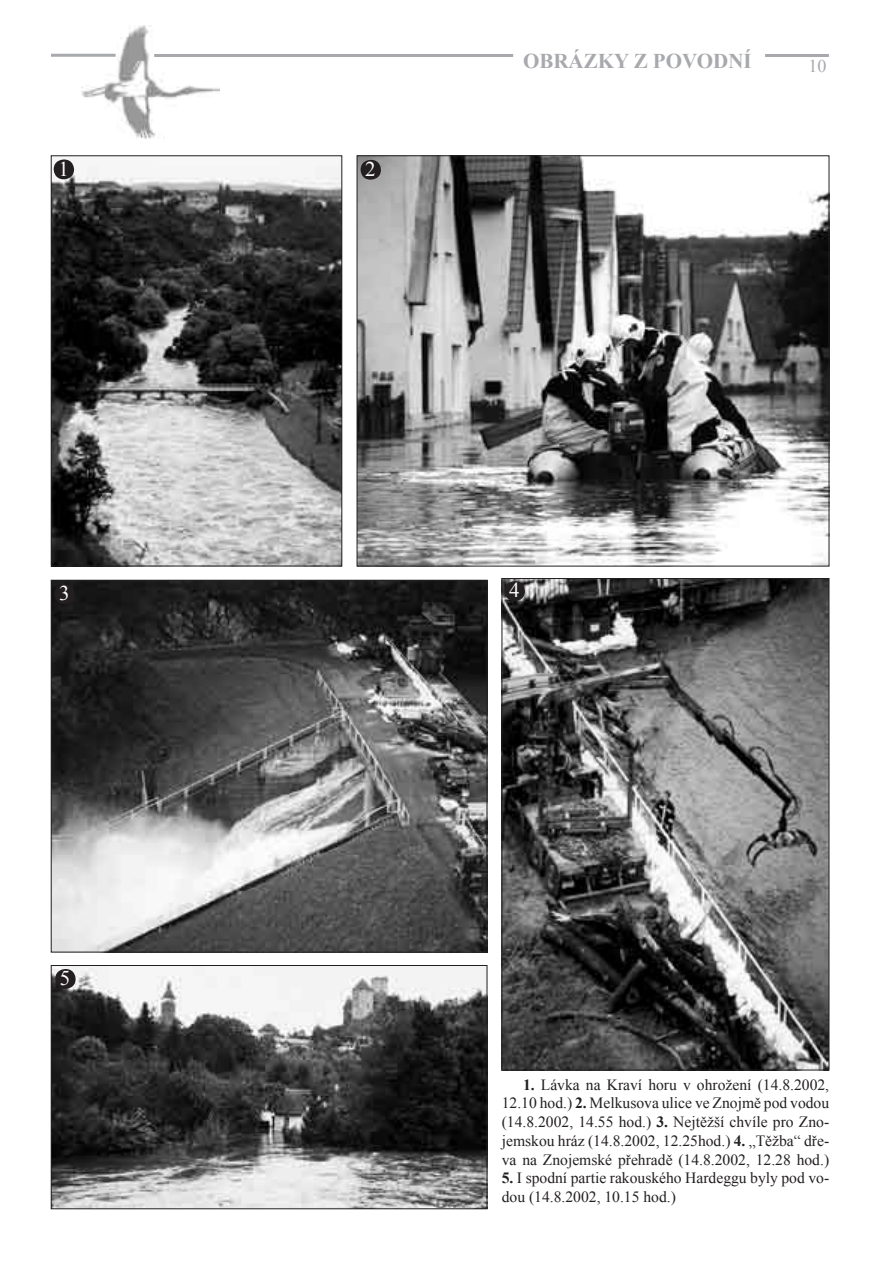
<style>
.page{position:relative;width:893px;height:1263px;background:#fff}
.page>*{position:absolute;margin:0;border:0;box-sizing:border-box;transform-origin:0 0}
.t1{font:700 21px "Times New Roman";color:#a8a9ad}
.t2{font:21px "Times New Roman";color:#fff}
.t3{font:18px "Times New Roman";color:#a8a9ad}
.t4{font:15.6px/18.8px "Times New Roman";color:#231f20;text-align:justify}
.s1{font-weight:700}
</style>
<div class="page">
<img style="left:82px;top:25px;width:138px;height:113px">
<hr style="left:154px;top:54px;width:359px;height:3px;background:#a8a9ad">
<hr style="left:765px;top:54px;width:64px;height:3px;background:#a8a9ad">
<hr style="left:51px;top:54px;width:65px;height:3px;background:#a8a9ad">
<img style="left:53px;top:967px;width:432px;height:240px">
<div style="left:51px;top:965px;width:436px;height:244px;border:1px solid #231f20"></div>
<img style="left:53px;top:158px;width:287px;height:406px">
<div style="left:51px;top:156px;width:291px;height:410px;border:1px solid #231f20"></div>
<img style="left:504px;top:580px;width:323px;height:488px">
<div style="left:502px;top:578px;width:327px;height:492px;border:1px solid #231f20"></div>
<img style="left:53px;top:582px;width:432px;height:368px">
<img style="left:359px;top:158px;width:468px;height:406px">
<svg style="left:54px;top:159px;width:20px;height:20px"></svg>
<svg style="left:361px;top:160px;width:20px;height:20px"></svg>
<svg style="left:54px;top:584px;width:21px;height:20px"></svg>
<svg style="left:505px;top:581px;width:20px;height:20px"></svg>
<svg style="left:55px;top:969px;width:21px;height:20px"></svg>
<h1 class="t2" style="left:58px;top:154px;width:12px">1</h1>
<h1 class="t2" style="left:365px;top:155px;width:12px">2</h1>
<h1 class="t1" style="left:523px;top:47px;width:230px">OBRÁZKY Z POVODNÍ</h1>
<p class="t3" style="left:808px;top:54px;width:19px">10</p>
<h1 class="t2" style="left:59px;top:579px;width:12px">3</h1>
<h1 class="t2" style="left:509px;top:576px;width:12px">4</h1>
<h1 class="t2" style="left:60px;top:964px;width:12px">5</h1>
<p class="t4" style="left:502px;top:1075px;width:329px;text-indent:21px"><span class="s1">1.</span> Lávka na Kraví horu v ohrožení (14.8.2002, 12.10 hod.) <span class="s1">2.</span> Melkusova ulice ve Znojmě pod vodou (14.8.2002, 14.55 hod.) <span class="s1">3.</span> Nejtěžší chvíle pro Zno&shy;jemskou hráz (14.8.2002, 12.25hod.) <span class="s1">4.</span> „Těžba“ dře&shy;va na Znojemské přehradě (14.8.2002, 12.28 hod.)</p>
<p class="t4" style="left:502px;top:1168px;width:329px"><span class="s1">5.</span> I spodní partie rakouského Hardeggu byly pod vo&shy;dou (14.8.2002, 10.15 hod.)</p>
</div>
